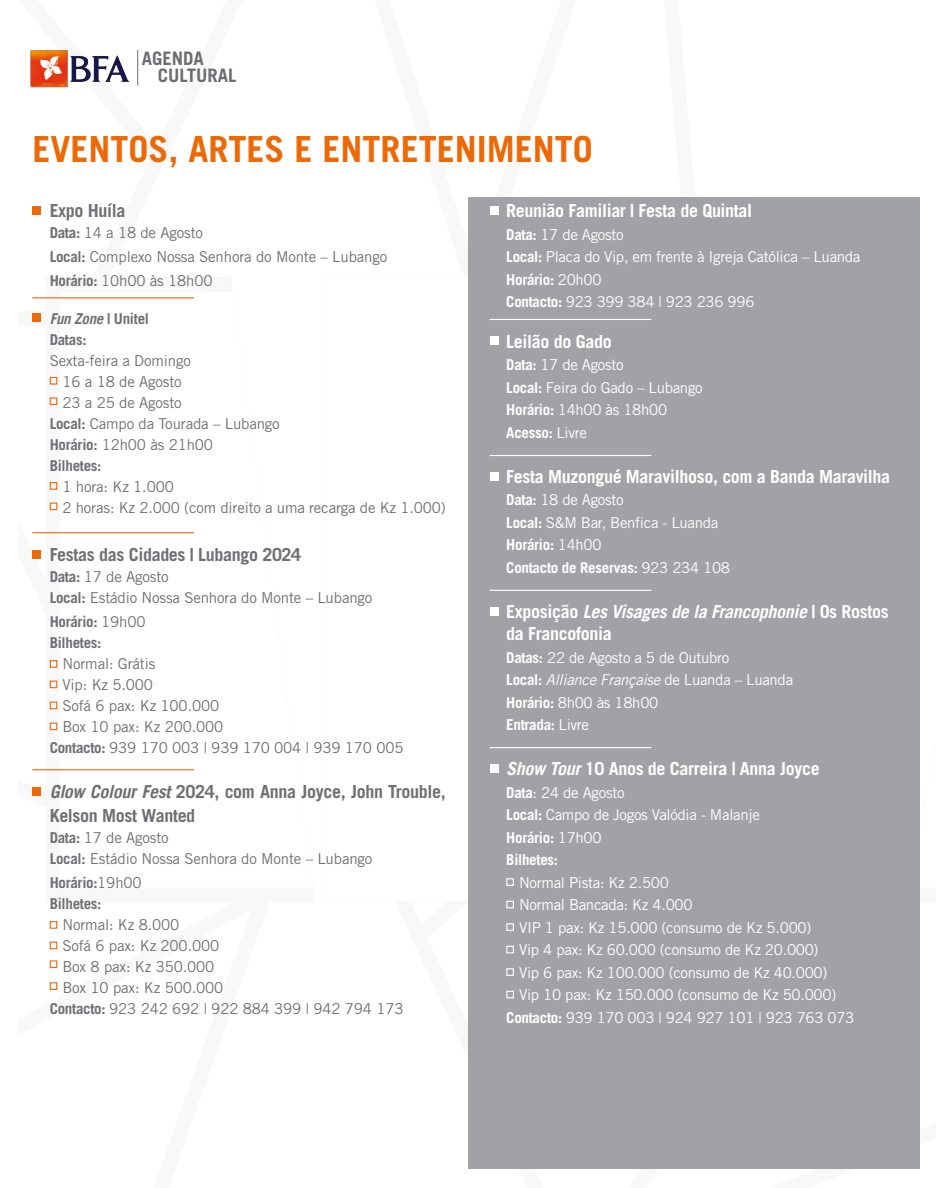
<style>
.page{position:relative;width:936px;height:1188px;background:#fff}
.page>*{position:absolute;margin:0;border:0;box-sizing:border-box;transform-origin:0 0}
.t1{font:700 36px "Trade Gothic LT Std";color:#ec6907}
.t2{font:700 18.6px/16.4px "Trade Gothic LT Std";color:#6d6e71}
.t3{font:700 18px "Trade Gothic LT Std";letter-spacing:-.02em;color:#fff}
.t4{font:700 18px/24px "Trade Gothic LT Std";letter-spacing:-.02em;color:#6f7073}
.t5{font:italic 700 18px "Trade Gothic LT";letter-spacing:-.02em;color:#fff}
.t6{font:15px/22.5px "Trade Gothic LT Std";letter-spacing:-.02em;color:#fff}
.t7{font:15px/21px "Trade Gothic LT Std";letter-spacing:-.01em;color:#6f7073}
.t8{font:700 15px/21px "Trade Gothic LT Std";letter-spacing:-.02em;color:#6f7073}
.t9{font:italic 15px "Trade Gothic LT";letter-spacing:-.02em;color:#fff}
.t10{font:700 15px/22.5px "Trade Gothic LT Std";letter-spacing:-.02em;color:#fff}
.t11{font:italic 700 15px "Trade Gothic LT";letter-spacing:-.02em;color:#6f7073}
.s1{font-weight:700}
.s2{font-family:"Trade Gothic LT Std";font-style:normal}
.s3{font-weight:400}
.s4{font-family:"Trade Gothic LT";font-style:italic}
.s5{font-family:"Trade Gothic LT Std";font-weight:700;font-style:normal}
</style>
<div class="page">
<div style="left:468px;top:197px;width:451px;height:971px;background:#a0a2a5"></div>
<img style="left:30px;top:41px;width:100px;height:58px">
<hr style="left:137px;top:50px;width:1px;height:36px;background:#6d6e71">
<hr style="left:32px;top:532px;width:162px;height:1px;background:#ec6907">
<hr style="left:32px;top:769px;width:162px;height:1px;background:#ec6907">
<hr style="left:32px;top:297px;width:162px;height:1px;background:#ec6907">
<div style="left:32px;top:206px;width:9px;height:9px;background:#ec6907"></div>
<div style="left:32px;top:313px;width:9px;height:9px;background:#ec6907"></div>
<div style="left:32px;top:550px;width:9px;height:9px;background:#ec6907"></div>
<div style="left:32px;top:787px;width:9px;height:9px;background:#ec6907"></div>
<div style="left:50px;top:377px;width:7px;height:8px;border:1px solid #ec6907"></div>
<div style="left:50px;top:482px;width:7px;height:8px;border:1px solid #ec6907"></div>
<div style="left:50px;top:660px;width:7px;height:8px;border:1px solid #ec6907"></div>
<div style="left:50px;top:921px;width:7px;height:8px;border:1px solid #ec6907"></div>
<div style="left:50px;top:397px;width:7px;height:8px;border:1px solid #ec6907"></div>
<div style="left:50px;top:503px;width:7px;height:7px;border:1px solid #ec6907"></div>
<div style="left:50px;top:681px;width:7px;height:7px;border:1px solid #ec6907"></div>
<div style="left:50px;top:942px;width:7px;height:7px;border:1px solid #ec6907"></div>
<div style="left:50px;top:702px;width:7px;height:7px;border:1px solid #ec6907"></div>
<div style="left:50px;top:960px;width:7px;height:8px;border:1px solid #ec6907"></div>
<div style="left:50px;top:723px;width:7px;height:7px;border:1px solid #ec6907"></div>
<div style="left:50px;top:982px;width:7px;height:8px;border:1px solid #ec6907"></div>
<div style="left:489px;top:206px;width:9px;height:9px;background:#fff"></div>
<div style="left:489px;top:472px;width:9px;height:9px;background:#fff"></div>
<div style="left:489px;top:336px;width:9px;height:9px;background:#fff"></div>
<div style="left:489px;top:607px;width:9px;height:8px;background:#fff"></div>
<div style="left:489px;top:764px;width:9px;height:9px;background:#fff"></div>
<hr style="left:489px;top:455px;width:162px;height:1px;background:#fff">
<hr style="left:489px;top:319px;width:162px;height:1px;background:#fff">
<hr style="left:489px;top:590px;width:162px;height:1px;background:#fff">
<hr style="left:489px;top:747px;width:162px;height:1px;background:#fff">
<div style="left:506px;top:878px;width:8px;height:8px;border:1px solid #fff"></div>
<div style="left:506px;top:923px;width:8px;height:8px;border:1px solid #fff"></div>
<div style="left:506px;top:991px;width:8px;height:7px;border:1px solid #fff"></div>
<div style="left:506px;top:901px;width:8px;height:7px;border:1px solid #fff"></div>
<div style="left:506px;top:968px;width:8px;height:8px;border:1px solid #fff"></div>
<div style="left:506px;top:946px;width:8px;height:7px;border:1px solid #fff"></div>
<p class="t2" style="left:158px;top:50px;width:80px;text-indent:-16px">AGENDA<br>CULTURAL</p>
<h1 class="t1" style="left:32px;top:127px;width:562px">EVENTOS, ARTES E ENTRETENIMENTO</h1>
<p class="t4" style="left:50px;top:198px;width:77px">Expo Huíla</p>
<p class="t7" style="left:50px;top:221px;width:339px;line-height:24px"><span class="s1">Data:</span> 14 a 18 de Agosto<br><span class="s1">Local:</span> Complexo Nossa Senhora do Monte – Lubango<br><span class="s1">Horário:</span> 10h00 às 18h00</p>
<p class="t11" style="left:50px;top:309px;width:101px">Fun Zone <span class="s2">| Unitel</span></p>
<p class="t8" style="left:50px;top:329px;width:38px">Datas:</p>
<p class="t7" style="left:50px;top:350px;width:143px">Sexta-feira a Domingo</p>
<p class="t7" style="left:62px;top:371px;width:121px">16 a 18 de Agosto</p>
<p class="t7" style="left:62px;top:392px;width:121px">23 a 25 de Agosto</p>
<p class="t7" style="left:50px;top:413px;width:232px"><span class="s1">Local:</span> Campo da Tourada – Lubango</p>
<p class="t7" style="left:50px;top:434px;width:165px"><span class="s1">Horário:</span> 12h00 às 21h00</p>
<p class="t8" style="left:50px;top:455px;width:53px">Bilhetes:</p>
<p class="t7" style="left:62px;top:476px;width:385px">1 hora: Kz 1.000<br>2 horas: Kz 2.000 (com direito a uma recarga de Kz 1.000)</p>
<p class="t4" style="left:50px;top:542px;width:253px">Festas das Cidades | Lubango 2024</p>
<p class="t7" style="left:50px;top:566px;width:324px"><span class="s1">Data:</span> 17 de Agosto<br><span class="s1">Local:</span> Estádio Nossa Senhora do Monte – Lubango</p>
<p class="t8" style="left:50px;top:611px;width:97px">Horário: <span class="s3">19h00<br></span>Bilhetes:</p>
<p class="t7" style="left:62px;top:653px;width:95px">Normal: Grátis</p>
<p class="t7" style="left:62px;top:674px;width:92px">Vip: Kz 5.000</p>
<p class="t7" style="left:62px;top:695px;width:158px">Sofá 6 pax: Kz 100.000</p>
<p class="t7" style="left:62px;top:716px;width:162px">Box 10 pax: Kz 200.000</p>
<p class="t7" style="left:50px;top:737px;width:355px"><span class="s1">Contacto:</span> 939 170 003 | 939 170 004 | 939 170 005</p>
<p class="t4" style="left:50px;top:779px;width:397px"><span class="s4">Glow Colour Fest</span> 2024, com Anna Joyce, John Trouble,<br>Kelson Most Wanted</p>
<p class="t7" style="left:50px;top:827px;width:324px"><span class="s1">Data:</span> 17 de Agosto<br><span class="s1">Local:</span> Estádio Nossa Senhora do Monte – Lubango</p>
<p class="t8" style="left:50px;top:872px;width:93px">Horário:<span class="s3">19h00<br></span>Bilhetes:</p>
<p class="t7" style="left:62px;top:914px;width:118px">Normal: Kz 8.000</p>
<p class="t7" style="left:62px;top:935px;width:158px">Sofá 6 pax: Kz 200.000</p>
<p class="t7" style="left:62px;top:956px;width:153px">Box 8 pax: Kz 350.000</p>
<p class="t7" style="left:62px;top:977px;width:162px">Box 10 pax: Kz 500.000</p>
<p class="t7" style="left:50px;top:998px;width:355px"><span class="s1">Contacto:</span> 923 242 692 | 922 884 399 | 942 794 173</p>
<p class="t3" style="left:506px;top:200px;width:247px">Reunião Familiar | Festa de Quintal</p>
<p class="t6" style="left:506px;top:223px;width:355px"><span class="s1">Data:</span> 17 de Agosto<br><span class="s1">Local:</span> Placa do Vip, em frente à Igreja Católica – Luanda<br><span class="s1">Horário:</span> 20h00<br><span class="s1">Contacto:</span> 923 399 384 | 923 236 996</p>
<p class="t3" style="left:506px;top:330px;width:107px">Leilão do Gado</p>
<p class="t6" style="left:506px;top:353px;width:198px"><span class="s1">Data:</span> 17 de Agosto<br><span class="s1">Local:</span> Feira do Gado – Lubango<br><span class="s1">Horário:</span> 14h00 às 18h00<br><span class="s1">Acesso:</span> Livre</p>
<p class="t3" style="left:506px;top:465px;width:385px">Festa Muzongué Maravilhoso, com a Banda Maravilha</p>
<p class="t6" style="left:506px;top:488px;width:225px"><span class="s1">Data:</span> 18 de Agosto<br><span class="s1">Local:</span> S&amp;M Bar, Benfica - Luanda<br><span class="s1">Horário:</span> 14h00<br><span class="s1">Contacto de Reservas:</span> 923 234 108</p>
<p class="t5" style="left:506px;top:600px;width:384px"><span class="s2">Exposição</span> Les Visages de la Francophonie <span class="s2">| Os Rostos</span></p>
<p class="t3" style="left:506px;top:623px;width:107px">da Francofonia</p>
<p class="t6" style="left:506px;top:646px;width:224px"><span class="s1">Datas:</span> 22 de Agosto a 5 de Outubro</p>
<p class="t9" style="left:506px;top:671px;width:288px"><span class="s5">Local:</span> Alliance Française <span class="s2">de Luanda – Luanda</span></p>
<p class="t10" style="left:506px;top:691px;width:154px">Horário: <span class="s3">8h00 às 18h00<br></span>Entrada: <span class="s3">Livre</span></p>
<p class="t3" style="left:506px;top:758px;width:315px"><span class="s4">Show Tour</span> 10 Anos de Carreira | Anna Joyce</p>
<p class="t6" style="left:506px;top:781px;width:255px"><span class="s1">Data</span>: 24 de Agosto<br><span class="s1">Local:</span> Campo de Jogos Valódia - Malanje<br><span class="s1">Horário:</span> 17h00<br><span class="s1">Bilhetes:</span></p>
<p class="t6" style="left:519px;top:871px;width:151px">Normal Pista: Kz 2.500</p>
<p class="t6" style="left:519px;top:893px;width:175px">Normal Bancada: Kz 4.000</p>
<p class="t6" style="left:519px;top:916px;width:294px">VIP 1 pax: Kz 15.000 (consumo de Kz 5.000)</p>
<p class="t6" style="left:519px;top:938px;width:301px">Vip 4 pax: Kz 60.000 (consumo de Kz 20.000)</p>
<p class="t6" style="left:519px;top:961px;width:310px">Vip 6 pax: Kz 100.000 (consumo de Kz 40.000)</p>
<p class="t6" style="left:519px;top:983px;width:319px">Vip 10 pax: Kz 150.000 (consumo de Kz 50.000)</p>
<p class="t6" style="left:506px;top:1006px;width:349px"><span class="s1">Contacto:</span> 939 170 003 | 924 927 101 | 923 763 073</p>
</div>
